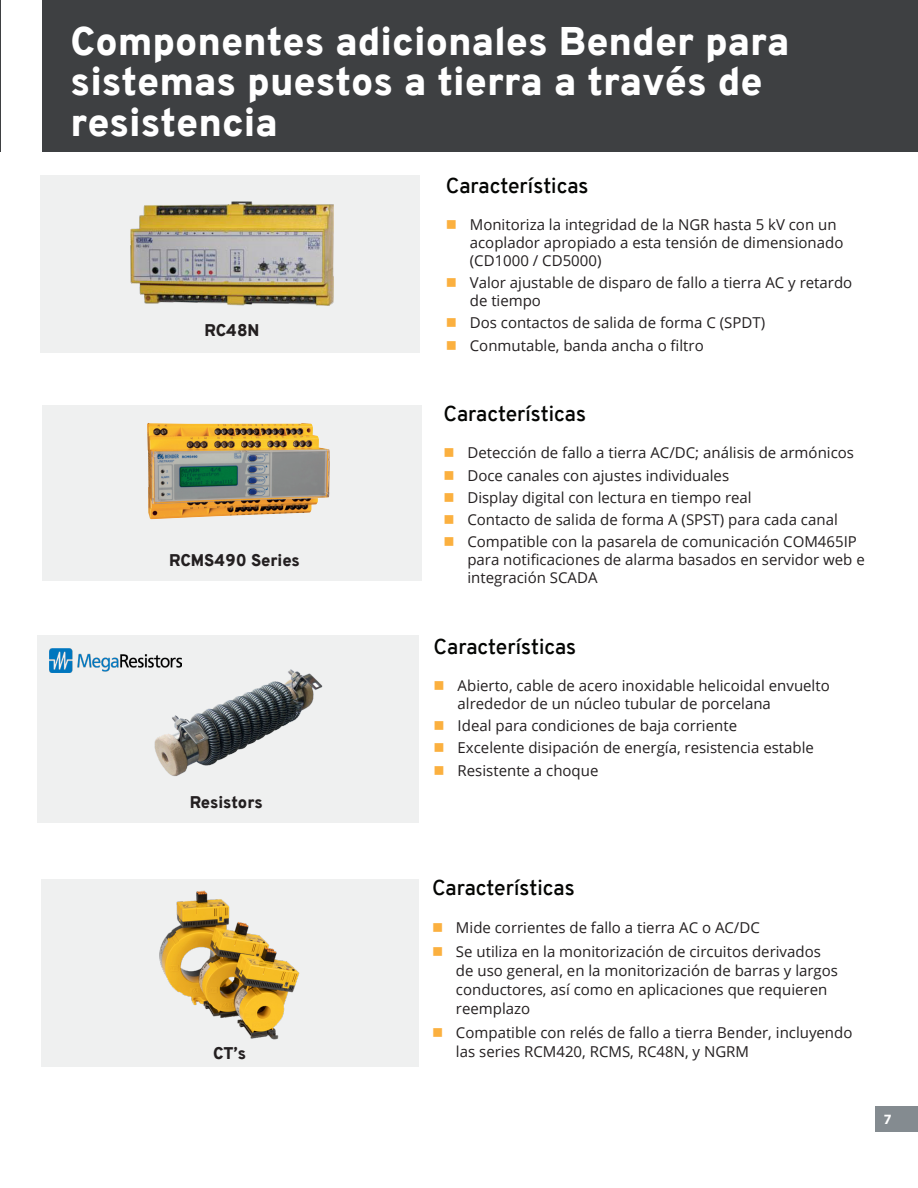
<style>
.page{position:relative;width:918px;height:1188px;background:#fff}
.page>*{position:absolute;margin:0;border:0;box-sizing:border-box;transform-origin:0 0}
.Page_Subheader_White{font:900 39px/40.5px "Overpass";color:#fff}
.List_header{font:600 21px "Overpass";color:#040503}
.Picture_caption{font:900 16.5px "Overpass";color:#231f20}
.t1{font:15px/18px "Open Sans";color:#231f20}
.t2{font:700 14.25px "Myriad Pro";color:#fff}
</style>
<div class="page">
<div style="left:875px;top:1106px;width:43px;height:25px;background:#848b90"></div>
<div style="left:38px;top:635px;width:381px;height:187px;background:#eff0f0"></div>
<div style="left:40px;top:175px;width:380px;height:177px;background:#eff0f0"></div>
<div style="left:43px;top:0;width:875px;height:151px;background:#3e4042"></div>
<div style="left:42px;top:405px;width:380px;height:176px;background:#eff0f0"></div>
<img style="left:147px;top:423px;width:183px;height:96px">
<img style="left:131px;top:201px;width:202px;height:105px">
<img style="left:154px;top:657px;width:169px;height:119px">
<img style="left:50px;top:649px;width:131px;height:23px">
<div style="left:42px;top:879px;width:377px;height:187px;background:#eff0f0"></div>
<img style="left:159px;top:890px;width:141px;height:150px">
<p class="Page_Subheader_White" style="left:71px;top:21px;width:720px">Componentes adicionales Bender para sistemas puestos a tierra a través de resistencia</p>
<p class="Picture_caption" style="left:204px;top:319px;width:57px">RC48N</p>
<p class="Picture_caption" style="left:169px;top:548px;width:132px">RCMS490 Series</p>
<p class="Picture_caption" style="left:190px;top:791px;width:74px">Resistors</p>
<p class="List_header" style="left:446px;top:170px;width:144px">Características</p>
<p class="t1" style="left:470px;top:215px;width:375px">Monitoriza la integridad de la NGR hasta 5 kV con un acoplador apropiado a esta tensión de dimensionado (CD1000 / CD5000)</p>
<p class="t1" style="left:470px;top:273px;width:384px">Valor ajustable de disparo de fallo a tierra AC y retardo de tiempo</p>
<p class="t1" style="left:470px;top:313px;width:297px">Dos contactos de salida de forma C (SPDT)</p>
<p class="t1" style="left:470px;top:336px;width:235px">Conmutable, banda ancha o filtro</p>
<p class="List_header" style="left:443px;top:399px;width:144px">Características</p>
<p class="t1" style="left:467px;top:443px;width:388px">Detección de fallo a tierra AC/DC; análisis de armónicos</p>
<p class="t1" style="left:467px;top:466px;width:263px">Doce canales con ajustes individuales</p>
<p class="t1" style="left:467px;top:488px;width:286px">Display digital con lectura en tiempo real</p>
<p class="t1" style="left:467px;top:510px;width:372px">Contacto de salida de forma A (SPST) para cada canal</p>
<p class="t1" style="left:467px;top:532px;width:399px">Compatible con la pasarela de comunicación COM465IP para notificaciones de alarma basados en servidor web e integración SCADA</p>
<p class="List_header" style="left:434px;top:631px;width:144px">Características</p>
<p class="t1" style="left:458px;top:676px;width:374px">Abierto, cable de acero inoxidable helicoidal envuelto alrededor de un núcleo tubular de porcelana</p>
<p class="t1" style="left:458px;top:716px;width:281px">Ideal para condiciones de baja corriente</p>
<p class="t1" style="left:458px;top:738px;width:358px">Excelente disipación de energía, resistencia estable</p>
<p class="t1" style="left:458px;top:761px;width:142px">Resistente a choque</p>
<p class="Picture_caption" style="left:213px;top:1041px;width:34px">CT’s</p>
<p class="List_header" style="left:432px;top:873px;width:144px">Características</p>
<p class="t1" style="left:456px;top:919px;width:305px">Mide corrientes de fallo a tierra AC o AC/DC</p>
<p class="t1" style="left:456px;top:941px;width:384px;line-height:19.2px">Se utiliza en la monitorización de circuitos derivados de uso general, en la monitorización de barras y largos conductores, así como en aplicaciones que requieren reemplazo</p>
<p class="t1" style="left:456px;top:1022px;width:398px;line-height:19.2px">Compatible con relés de fallo a tierra Bender, incluyendo las series RCM420, RCMS, RC48N, y NGRM</p>
<p class="t2" style="left:884px;top:1110px;width:9px">7</p>
</div>
